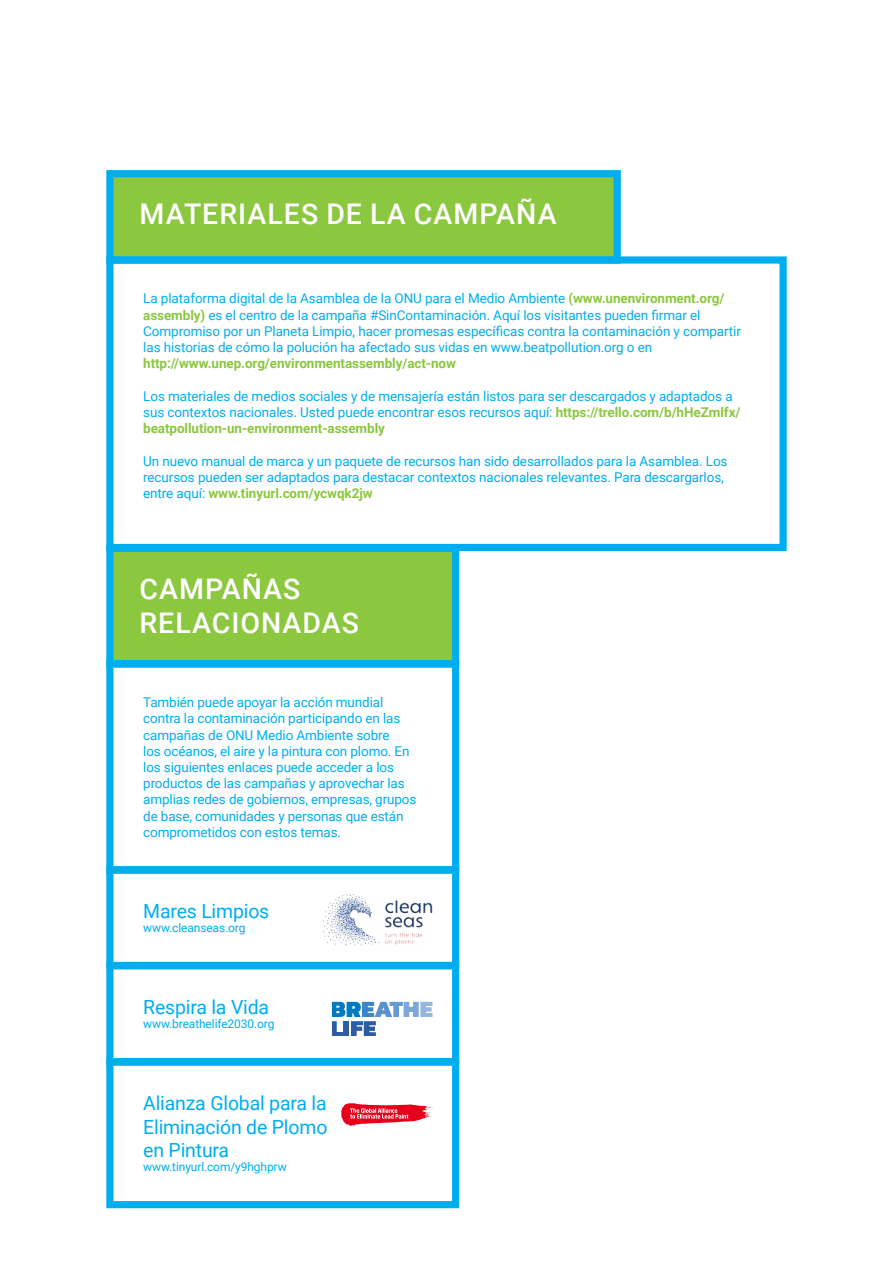
<style>
.page{position:relative;width:893px;height:1263px;background:#fff}
.page>*{position:absolute;margin:0;border:0;box-sizing:border-box;transform-origin:0 0}
.t1{font:500 28.5px/34.2px "Roboto";letter-spacing:.035em;color:#fff}
.t2{font:19.5px/23.4px "Roboto";letter-spacing:-.01em;color:#00aeef;text-align:justify}
.t3{font:13.5px/16.2px "Roboto";letter-spacing:-.005em;color:#00aeef}
.t4{font:700 13.5px "Roboto";letter-spacing:-.005em;color:#8cc740}
.t5{font:12px "Roboto";letter-spacing:-.01em;color:#00aeef}
.s1{font-weight:700;color:#8cc740}
</style>
<div class="page">
<div style="left:110px;top:174px;width:507px;height:86px;background:#8cc740"></div>
<div style="left:106px;top:170px;width:515px;height:94px;border:7px solid #00aeef"></div>
<div style="left:110px;top:548px;width:346px;height:116px;background:#8cc740"></div>
<div style="left:106px;top:545px;width:353px;height:123px;border:7px solid #00aeef"></div>
<div style="left:106px;top:256px;width:681px;height:295px;border:7px solid #00aeef"></div>
<div style="left:106px;top:660px;width:353px;height:214px;border:7px solid #00aeef"></div>
<div style="left:106px;top:866px;width:353px;height:103px;border:7px solid #00aeef"></div>
<div style="left:106px;top:962px;width:353px;height:103px;border:7px solid #00aeef"></div>
<div style="left:106px;top:1058px;width:353px;height:150px;border:7px solid #00aeef"></div>
<img style="left:323px;top:894px;width:110px;height:52px">
<svg style="left:333px;top:1002px;width:99px;height:34px"></svg>
<svg style="left:341px;top:1103px;width:93px;height:23px"></svg>
<h1 class="t1" style="left:139px;top:196px;width:419px">MATERIALES DE LA CAMPAÑA</h1>
<p class="t3" style="left:143px;top:290px;width:599px">La plataforma digital de la Asamblea de la ONU para el Medio Ambiente <span class="s1">(www.unenvironment.org/ assembly)</span> es el centro de la campaña #SinContaminación. Aquí los visitantes pueden firmar el Compromiso por un Planeta Limpio, hacer promesas específicas contra la contaminación y compartir las historias de cómo la polución ha afectado sus vidas en www.beatpollution.org o en</p>
<p class="t4" style="left:143px;top:354px;width:314px">http://www.unep.org/environmentassembly/act-now</p>
<p class="t3" style="left:143px;top:387px;width:599px">Los materiales de medios sociales y de mensajería están listos para ser descargados y adaptados a sus contextos nacionales. Usted puede encontrar esos recursos aquí: <span class="s1">https://trello.com/b/hHeZmlfx/ beatpollution-un-environment-assembly</span></p>
<p class="t3" style="left:143px;top:452px;width:586px">Un nuevo manual de marca y un paquete de recursos han sido desarrollados para la Asamblea. Los recursos pueden ser adaptados para destacar contextos nacionales relevantes. Para descargarlos, entre aquí: <span class="s1">www.tinyurl.com/ycwqk2jw</span></p>
<h1 class="t1" style="left:139px;top:570px;width:221px">CAMPAÑAS<br>RELACIONADAS</h1>
<p class="t3" style="left:143px;top:694px;width:275px">También puede apoyar la acción mundial contra la contaminación participando en las campañas de ONU Medio Ambiente sobre<br>los océanos, el aire y la pintura con plomo. En los siguientes enlaces puede acceder a los productos de las campañas y aprovechar las amplias redes de gobiernos, empresas, grupos de base, comunidades y personas que están comprometidos con estos temas.</p>
<h2 class="t2" style="left:143px;top:898px;width:128px">Mares Limpios</h2>
<p class="t5" style="left:143px;top:919px;width:104px">www.cleanseas.org</p>
<h2 class="t2" style="left:143px;top:994px;width:127px">Respira la Vida</h2>
<p class="t5" style="left:143px;top:1015px;width:133px">www.breathelife2030.org</p>
<h2 class="t2" style="left:143px;top:1091px;width:186px">Alianza Global para la Eliminación de Plomo en Pintura</h2>
<p class="t5" style="left:143px;top:1158px;width:145px">www.tinyurl.com/y9hghprw</p>
</div>
